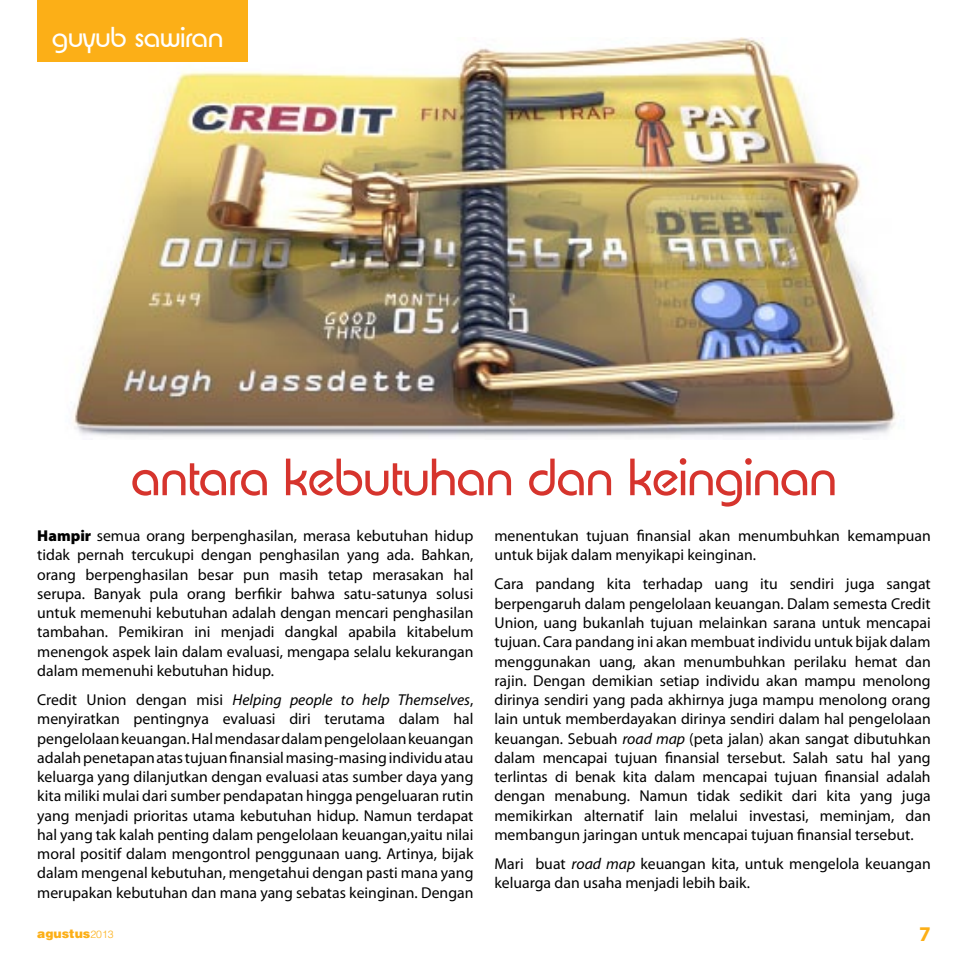
<style>
.page{position:relative;width:968px;height:968px;background:#fff}
.page>*{position:absolute;margin:0;border:0;box-sizing:border-box;transform-origin:0 0}
.t1{font:50.75px "Brian Becker";color:#d6342d}
.t2{font:28px "Brian Becker";color:#fff}
.t3{font:15.75px/19.2px "Myriad Pro";color:#000;text-align:justify}
.t4{font:900 12.25px "Helvetica LT Std";color:#fcaf17}
.s1{font-weight:900}
.s2{font-style:italic}
.s3{font-weight:300;font-size:10.5px}
</style>
<div class="page">
<img style="left:71px;top:37px;width:828px;height:400px">
<div style="left:37px;top:0;width:211px;height:62px;background:#fcaf17"></div>
<h2 class="t2" style="left:52px;top:21px;width:172px">guyub sawiran</h2>
<h1 class="t1" style="left:131px;top:447px;width:707px">antara kebutuhan dan keinginan</h1>
<p class="t3" style="left:37px;top:525px;width:437px"><span class="s1">Hampir</span> semua orang berpenghasilan, merasa kebutuhan hidup tidak pernah tercukupi dengan penghasilan yang ada. Bahkan, orang berpenghasilan besar pun masih tetap merasakan hal serupa. Banyak pula orang berfikir bahwa satu-satunya solusi untuk memenuhi kebutuhan adalah dengan mencari penghasilan tambahan. Pemikiran ini menjadi dangkal apabila kitabelum menengok aspek lain dalam evaluasi, mengapa selalu kekurangan dalam memenuhi kebutuhan hidup.</p>
<p class="t3" style="left:37px;top:689px;width:437px">Credit Union dengan misi <span class="s2">Helping people to help Themselves</span>, menyiratkan pentingnya evaluasi diri terutama dalam hal pengelolaan keuangan. Hal mendasar dalam pengelolaan keuangan adalah penetapan atas tujuan finansial masing-masing individu atau keluarga yang dilanjutkan dengan evaluasi atas sumber daya yang kita miliki mulai dari sumber pendapatan hingga pengeluaran rutin yang menjadi prioritas utama kebutuhan hidup. Namun terdapat hal yang tak kalah penting dalam pengelolaan keuangan,yaitu nilai moral positif dalam mengontrol penggunaan uang. Artinya, bijak dalam mengenal kebutuhan, mengetahui dengan pasti mana yang merupakan kebutuhan dan mana yang sebatas keinginan. Dengan</p>
<p class="t3" style="left:494px;top:525px;width:437px">menentukan tujuan finansial akan menumbuhkan kemampuan untuk bijak dalam menyikapi keinginan.</p>
<p class="t3" style="left:494px;top:574px;width:437px">Cara pandang kita terhadap uang itu sendiri juga sangat berpengaruh dalam pengelolaan keuangan. Dalam semesta Credit Union, uang bukanlah tujuan melainkan sarana untuk mencapai tujuan. Cara pandang ini akan membuat individu untuk bijak dalam menggunakan uang, akan menumbuhkan perilaku hemat dan rajin. Dengan demikian setiap individu akan mampu menolong dirinya sendiri yang pada akhirnya juga mampu menolong orang lain untuk memberdayakan dirinya sendiri dalam hal pengelolaan keuangan. Sebuah <span class="s2">road map</span> (peta jalan) akan sangat dibutuhkan dalam mencapai tujuan finansial tersebut. Salah satu hal yang terlintas di benak kita dalam mencapai tujuan finansial adalah dengan menabung. Namun tidak sedikit dari kita yang juga memikirkan alternatif lain melalui investasi, meminjam, dan membangun jaringan untuk mencapai tujuan finansial tersebut.</p>
<p class="t3" style="left:494px;top:853px;width:437px">Mari buat <span class="s2">road map</span> keuangan kita, untuk mengelola keuangan keluarga dan usaha menjadi lebih baik.</p>
<p class="t4" style="left:37px;top:925px;width:78px">agustus<span class="s3">2013</span></p>
</div>
